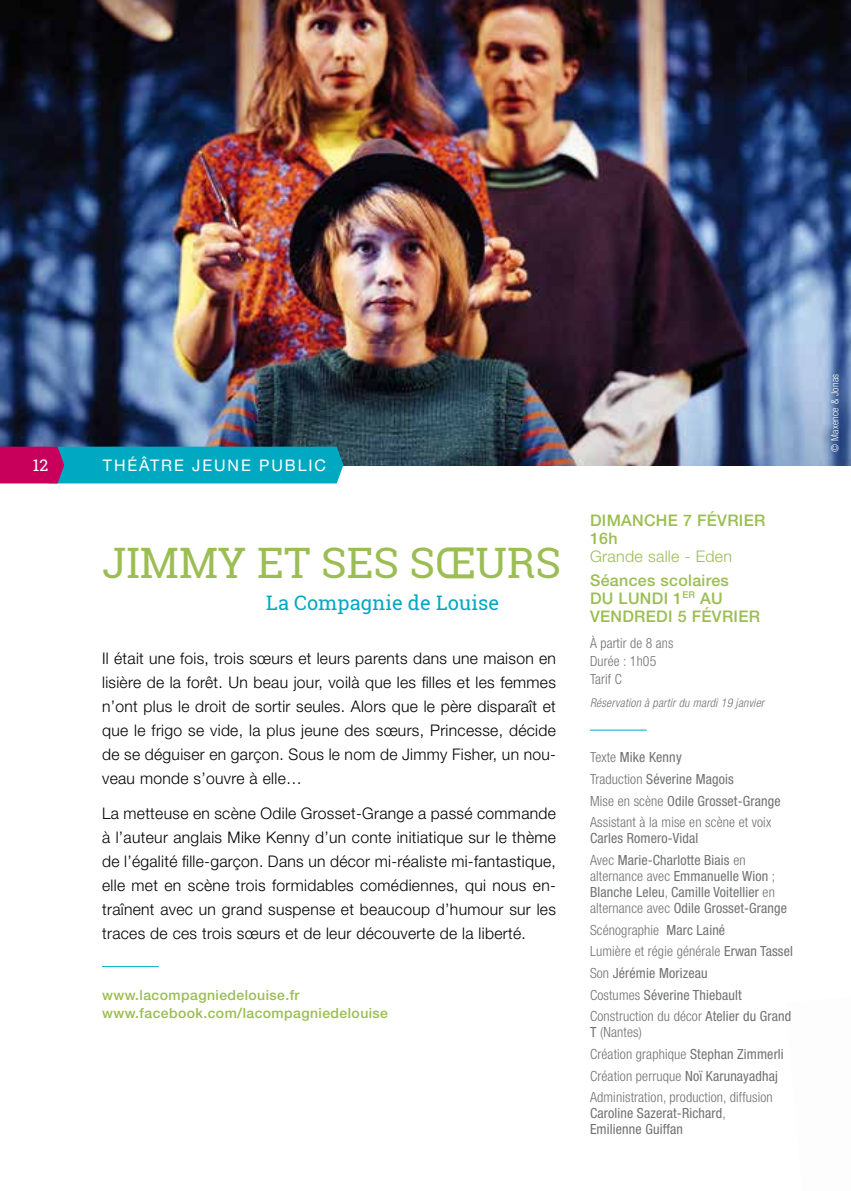
<style>
.page{position:relative;width:851px;height:1191px;background:#fff}
.page>*{position:absolute;margin:0;border:0;box-sizing:border-box;transform-origin:0 0}
.t1{font:42px "Roboto Slab";color:#9bbd53}
.t2{font:20px "Roboto Slab";letter-spacing:.005em;color:#00a9c1}
.t3{font:300 16px/24px "Helvetica Neue LT Std";letter-spacing:.02em;color:#000;text-align:justify}
.t4{font:500 16px/18px "Helvetica Neue LT Std";letter-spacing:.02em;color:#9bbd53}
.t5{font:16px "Helvetica Neue LT Std";letter-spacing:.12em;color:#fff}
.t6{font:300 16px "Helvetica Neue LT Std";letter-spacing:.02em;color:#9bbd53}
.t7{font:16px "Roboto Slab";color:#fff}
.t8{font:condensed 14px/21.6px "Helvetica Neue LT Std";letter-spacing:.01em;color:#707172}
.t9{font:300 condensed 14px/21.6px "Helvetica Neue LT Std";letter-spacing:.01em;color:#707172}
.t10{font:500 14px/18px "Helvetica Neue LT Std";letter-spacing:.03em;color:#9bbd53}
.t11{font:italic 300 condensed 12px "Helvetica Neue LT Std";letter-spacing:.02em;color:#707172}
.t12{font:300 condensed 10px "Helvetica Neue LT Std";letter-spacing:.03em;color:#fff}
.s1{font-weight:400}
.s2{font-weight:300}
</style>
<div class="page">
<img style="left:0;top:0;width:850px;height:465px">
<svg style="left:0;top:446px;width:343px;height:37px;background:#2589ad"></svg>
<hr style="left:590px;top:729px;width:56px;height:1px;background:#00a9c1">
<hr style="left:102px;top:966px;width:57px;height:1px;background:#00a9c1">
<p class="t7" style="left:33px;top:454px;width:17px">12</p>
<p class="t5" style="left:103px;top:456px;width:225px">THÉÂTRE JEUNE PUBLIC</p>
<h1 class="t1" style="left:102px;top:534px;width:460px">JIMMY ET SES SŒURS</h1>
<p class="t2" style="left:266px;top:589px;width:234px">La Compagnie de Louise</p>
<p class="t3" style="left:102px;top:645px;width:455px">Il était une fois, trois sœurs et leurs parents dans une maison en lisière de la forêt. Un beau jour, voilà que les filles et les femmes n’ont plus le droit de sortir seules. Alors que le père disparaît et que le frigo se vide, la plus jeune des sœurs, Princesse, décide de se déguiser en garçon. Sous le nom de Jimmy Fisher, un nou&shy;veau monde s’ouvre à elle…</p>
<p class="t3" style="left:102px;top:801px;width:455px">La metteuse en scène Odile Grosset-Grange a passé commande à l’auteur anglais Mike Kenny d’un conte initiatique sur le thème de l’égalité fille-garçon. Dans un décor mi-réaliste mi-fantastique, elle met en scène trois formidables comédiennes, qui nous en&shy;traînent avec un grand suspense et beaucoup d’humour sur les traces de ces trois sœurs et de leur découverte de la liberté.</p>
<p class="t10" style="left:102px;top:985px;width:287px">www.lacompagniedelouise.fr www.facebook.com/lacompagniedelouise</p>
<p class="t4" style="left:590px;top:511px;width:177px">DIMANCHE 7 FÉVRIER<br>16h</p>
<p class="t6" style="left:590px;top:546px;width:144px">Grande salle - Eden</p>
<p class="t4" style="left:590px;top:571px;width:171px">Séances scolaires<br>DU LUNDI 1<sup>ER</sup> AU<br>VENDREDI 5 FÉVRIER</p>
<p class="t9" style="left:590px;top:634px;width:85px;line-height:18px">À partir de 8 ans<br>Durée : 1h05<br>Tarif C</p>
<p class="t11" style="left:590px;top:695px;width:176px">Réservation à partir du mardi 19 janvier</p>
<p class="t9" style="left:590px;top:746px;width:192px">Texte <span class="s1">Mike Kenny<br></span>Traduction <span class="s1">Séverine Magois<br></span>Mise en scène <span class="s1">Odile Grosset-Grange<br></span>Assistant à la mise en scène et voix</p>
<p class="t8" style="left:590px;top:827px;width:157px">Carles Romero-Vidal<br><span class="s2">Avec</span> Marie-Charlotte Biais <span class="s2">en</span></p>
<p class="t8" style="left:590px;top:868px;width:198px;line-height:16px"><span class="s2">alternance avec</span> Emmanuelle Wion <span class="s2">;<br></span>Blanche Leleu<span class="s2">,</span> Camille Voitellier <span class="s2">en alternance avec</span> Odile Grosset-Grange</p>
<p class="t8" style="left:590px;top:919px;width:204px"><span class="s2">Scénographie</span> Marc Lainé<br><span class="s2">Lumière et régie générale</span> Erwan Tassel<br><span class="s2">Son</span> Jérémie Morizeau<br><span class="s2">Costumes</span> Séverine Thiebault<br><span class="s2">Construction du décor</span> Atelier du Grand</p>
<p class="t9" style="left:590px;top:1021px;width:195px"><span class="s1">T</span> (Nantes)<br>Création graphique <span class="s1">Stephan Zimmerli<br></span>Création perruque <span class="s1">Noï Karunayadhaj<br></span>Administration, production, diffusion</p>
<p class="t8" style="left:590px;top:1105px;width:137px;line-height:16px">Caroline Sazerat-Richard<span class="s2">,<br></span>Emilienne Guiffan</p>
<p class="t12" style="left:829px;top:452px;width:80px;rotate:-90deg">© Maxence &amp; Jonas</p>
</div>
